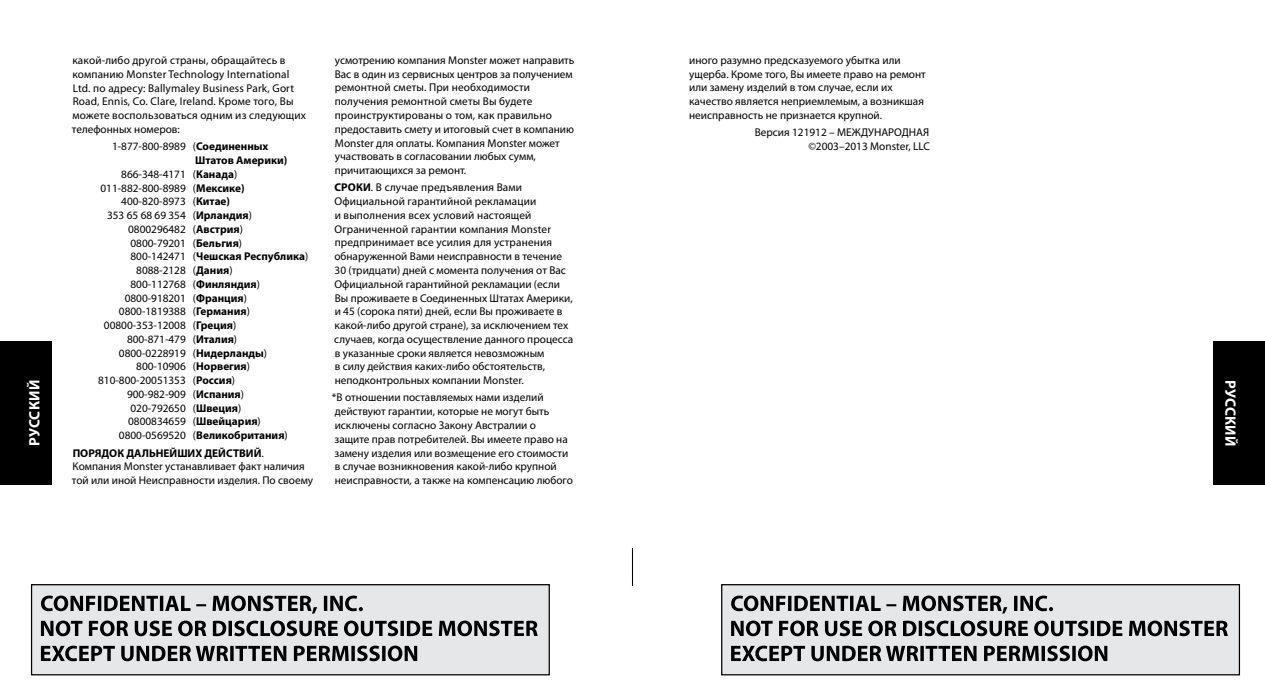
<style>
.page{position:relative;width:1265px;height:686px;background:#fff}
.page>*{position:absolute;margin:0;border:0;box-sizing:border-box;transform-origin:0 0}
.t1{font:700 15px "Myriad Pro";letter-spacing:.015em;color:#fff}
.t2{font:11.25px/13.8px "Myriad Pro";color:#000}
.t3{font:700 11.25px "Myriad Pro";color:#000}
.s1{font-weight:700}
.s2{font-weight:400}
</style>
<div class="page">
<div style="left:721px;top:584px;width:518px;height:90px;background:#e6e7e8"></div>
<svg style="left:731px;top:595px;width:322px;height:18px"></svg>
<svg style="left:731px;top:620px;width:496px;height:16px"></svg>
<svg style="left:731px;top:645px;width:376px;height:16px"></svg>
<div style="left:721px;top:583px;width:519px;height:92px;border:1px solid #000"></div>
<div style="left:32px;top:584px;width:517px;height:90px;background:#e6e7e8"></div>
<svg style="left:41px;top:595px;width:322px;height:18px"></svg>
<svg style="left:41px;top:620px;width:497px;height:16px"></svg>
<svg style="left:41px;top:645px;width:376px;height:16px"></svg>
<div style="left:31px;top:583px;width:519px;height:92px;border:1px solid #000"></div>
<div style="left:0;top:341px;width:51px;height:143px;background:#000"></div>
<div style="left:1213px;top:341px;width:52px;height:143px;background:#000"></div>
<hr style="left:0;top:533px;width:1px;height:37px;background:#000">
<hr style="left:1264px;top:533px;width:1px;height:37px;background:#000">
<hr style="left:632px;top:548px;width:1px;height:37px;background:#000">
<p class="t2" style="left:689px;top:54px;width:238px">иного разумно предсказуемого убытка или ущерба. Кроме того, Вы имеете право на ремонт или замену изделий в том случае, если их качество является неприемлемым, а возникшая неисправность не признается крупной.</p>
<p class="t2" style="left:754px;top:126px;width:177px;text-align:right">Версия 121912 – МЕЖДУНАРОДНАЯ ©2003–2013 Monster, LLC</p>
<p class="t2" style="left:72px;top:54px;width:236px">какой-либо другой страны, обращайтесь в компанию Monster Technology International Ltd. по адресу: Ballymaley Business Park, Gort Road, Ennis, Co. Clare, Ireland. Кроме того, Вы можете воспользоваться одним из следующих телефонных номеров:</p>
<p class="t2" style="left:112px;top:140px;width:158px">1-877-800-8989 (<span class="s1">Соединенных</span></p>
<p class="t3" style="left:195px;top:156px;width:94px">Штатов Америки)</p>
<p class="t2" style="left:121px;top:167px;width:117px">866-348-4171 (<span class="s1">Канада</span>)</p>
<p class="t2" style="left:100px;top:181px;width:146px">011-882-800-8989 (<span class="s1">Мексике)</span></p>
<p class="t2" style="left:121px;top:195px;width:110px">400-820-8973 (<span class="s1">Китае)</span></p>
<p class="t2" style="left:107px;top:209px;width:146px">353 65 68 69 354 (<span class="s1">Ирландия</span>)</p>
<p class="t2" style="left:128px;top:222px;width:116px">0800296482 (<span class="s1">Австрия</span>)</p>
<p class="t2" style="left:130px;top:236px;width:113px">0800-79201 (<span class="s1">Бельгия</span>)</p>
<p class="t3" style="left:130px;top:252px;width:179px"><span class="s2">800-142471 (</span>Чешская Республика<span class="s2">)</span></p>
<p class="t2" style="left:136px;top:264px;width:98px">8088-2128 (<span class="s1">Дания</span>)</p>
<p class="t2" style="left:130px;top:277px;width:131px">800-112768 (<span class="s1">Финляндия</span>)</p>
<p class="t2" style="left:125px;top:291px;width:124px">0800-918201 (<span class="s1">Франция</span>)</p>
<p class="t2" style="left:119px;top:305px;width:132px">0800-1819388 (<span class="s1">Германия</span>)</p>
<p class="t2" style="left:104px;top:319px;width:134px">00800-353-12008 (<span class="s1">Греция</span>)</p>
<p class="t2" style="left:127px;top:332px;width:112px">800-871-479 (<span class="s1">Италия</span>)</p>
<p class="t2" style="left:119px;top:346px;width:150px">0800-0228919 (<span class="s1">Нидерланды</span>)</p>
<p class="t2" style="left:136px;top:360px;width:115px">800-10906 (<span class="s1">Норвегия</span>)</p>
<p class="t2" style="left:98px;top:374px;width:138px">810-800-20051353 (<span class="s1">Россия</span>)</p>
<p class="t2" style="left:127px;top:387px;width:119px">900-982-909 (<span class="s1">Испания</span>)</p>
<p class="t2" style="left:130px;top:401px;width:112px">020-792650 (<span class="s1">Швеция</span>)</p>
<p class="t2" style="left:128px;top:415px;width:134px">0800834659 (<span class="s1">Швейцария</span>)</p>
<p class="t2" style="left:119px;top:429px;width:170px">0800-0569520 (<span class="s1">Великобритания</span>)</p>
<p class="t2" style="left:72px;top:446px;width:243px"><span class="s1">ПОРЯДОК ДАЛЬНЕЙШИХ ДЕЙСТВИЙ</span>.<br>Компания Monster устанавливает факт наличия той или иной Неисправности изделия. По своему</p>
<p class="t2" style="left:335px;top:54px;width:241px">усмотрению компания Monster может направить Вас в один из сервисных центров за получением ремонтной сметы. При необходимости получения ремонтной сметы Вы будете проинструктированы о том, как правильно предоставить смету и итоговый счет в компанию Monster для оплаты. Компания Monster может участвовать в согласовании любых сумм, причитающихся за ремонт.</p>
<p class="t2" style="left:334px;top:181px;width:240px"><span class="s1">СРОКИ</span>. В случае предъявления Вами Официальной гарантийной рекламации<br>и выполнения всех условий настоящей Ограниченной гарантии компания Monster предпринимает все усилия для устранения обнаруженной Вами неисправности в течение 30 (тридцати) дней с момента получения от Вас Официальной гарантийной рекламации (если Вы проживаете в Соединенных Штатах Америки, и 45 (сорока пяти) дней, если Вы проживаете в какой-либо другой стране), за исключением тех случаев, когда осуществление данного процесса в указанные сроки является невозможным<br>в силу действия каких-либо обстоятельств, неподконтрольных компании Monster.</p>
<p class="t2" style="left:332px;top:391px;width:242px">*В отношении поставляемых нами изделий действуют гарантии, которые не могут быть исключены согласно Закону Австралии о<br>защите прав потребителей. Вы имеете право на замену изделия или возмещение его стоимости в случае возникновения какой-либо крупной неисправности, а также на компенсацию любого</p>
<h1 class="t1" style="left:27px;top:446px;width:68px;rotate:-90deg">РУССКИЙ</h1>
<h1 class="t1" style="left:1237px;top:380px;width:68px;rotate:90deg">РУССКИЙ</h1>
</div>
